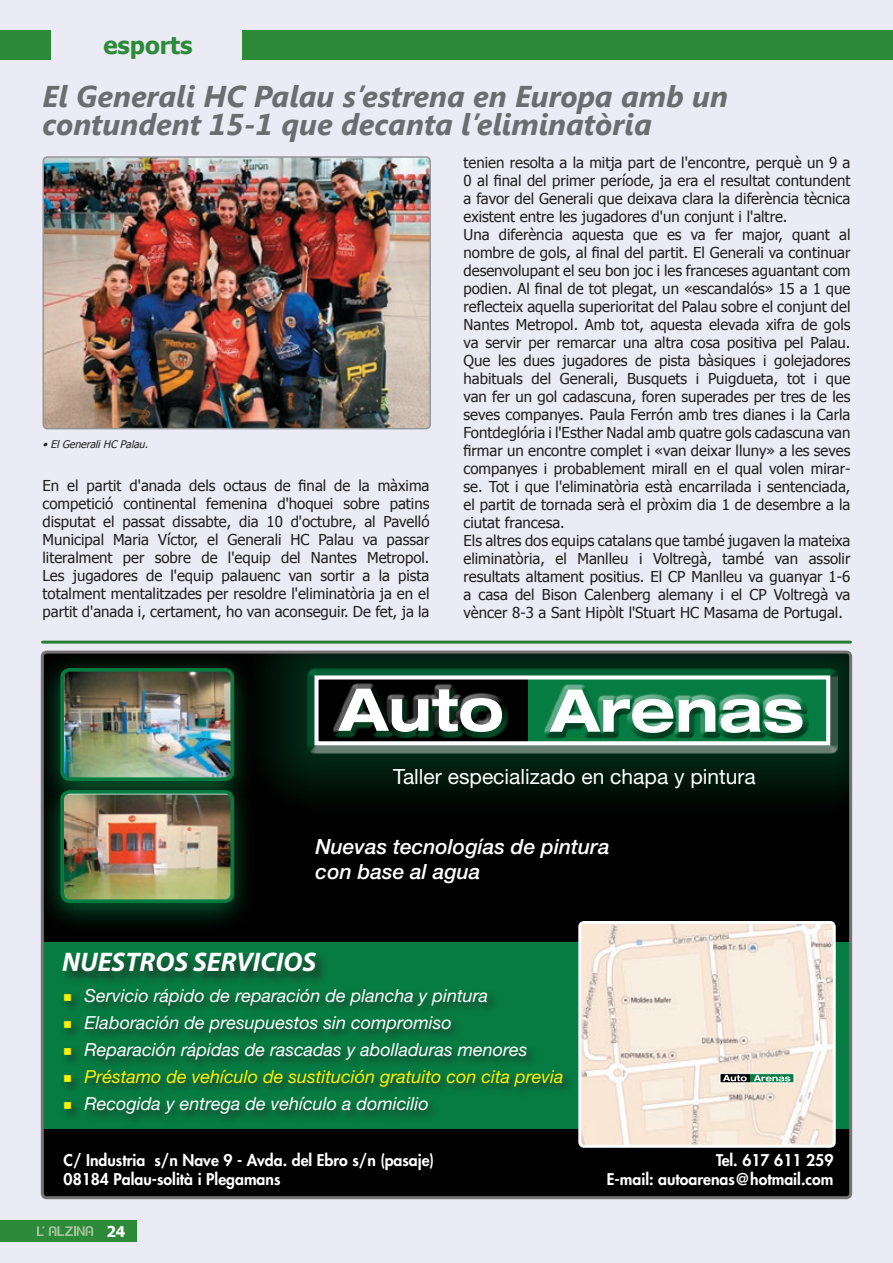
<style>
.page{position:relative;width:893px;height:1263px;background:#eaebf5}
.page>*{position:absolute;margin:0;border:0;box-sizing:border-box;transform-origin:0 0}
.t1{font:italic 700 30px/28.5px "Segoe UI";color:#6c6d70}
.t2{font:italic 700 27px "Myriad Pro";color:#fff}
.t3{font:700 24px "Tahoma";color:#2c8a38}
.t4{font:italic 500 21px/25.2px "Helvetica Neue LT Std";color:#fff}
.t5{font:21px "Helvetica Neue LT Std";color:#fff}
.t6{font:italic 18px/27px "Helvetica Neue LT Std";color:#fff}
.t7{font:italic 18px "Helvetica Neue LT Std";color:#fff101}
.t8{font:800 15.75px/18.9px "Futura Std";color:#fff;text-align:right}
.t9{font:15px/18px "Tahoma";color:#231f20;text-align:justify}
.t10{font:700 15px "Tahoma";color:#fff}
.t11{font:italic 10.5px "Tahoma";color:#231f20}
</style>
<div class="page">
<div style="left:0;top:30px;width:50px;height:30px;background:#2c8a38"></div>
<div style="left:242px;top:30px;width:651px;height:30px;background:#2c8a38"></div>
<div style="left:0;top:1220px;width:136px;height:22px;background:#2c8a38"></div>
<svg style="left:37px;top:1226px;width:56px;height:10px"></svg>
<hr style="left:43px;top:641px;width:807px;height:3px;background:#2c8a38">
<div style="left:42px;top:652px;width:809px;height:546px;background:#010101;border-radius:4px"></div>
<div style="left:247px;top:652px;width:604px;height:161px;background:#067c42;opacity:.75"></div>
<div style="left:306px;top:673px;width:532px;height:80px;background:#667e72"></div>
<div style="left:306px;top:668px;width:532px;height:81px;background:#067c42;opacity:.75"></div>
<div style="left:316px;top:677px;width:212px;height:67px;background:#010101"></div>
<div style="left:333px;top:683px;width:174px;height:50px;background:#fff;opacity:.75"></div>
<div style="left:333px;top:686px;width:174px;height:52px;background:#067c42;opacity:.75"></div>
<svg style="left:338px;top:689px;width:164px;height:43px"></svg>
<div style="left:528px;top:677px;width:301px;height:67px;background:#067c42"></div>
<div style="left:544px;top:684px;width:264px;height:50px;background:#fff;opacity:.75"></div>
<div style="left:544px;top:687px;width:264px;height:51px;background:#231f20;opacity:.75"></div>
<svg style="left:550px;top:690px;width:252px;height:43px"></svg>
<div style="left:314px;top:675px;width:516px;height:70px;border:4px solid #fff"></div>
<div style="left:42px;top:772px;width:214px;height:161px;background:#067c42;opacity:.75"></div>
<img style="left:65px;top:811px;width:164px;height:87px">
<div style="left:60px;top:790px;width:174px;height:113px;border:4px solid #067c42;border-radius:8px"></div>
<div style="left:42px;top:652px;width:214px;height:159px;background:#067c42;opacity:.75"></div>
<img style="left:65px;top:673px;width:164px;height:103px">
<div style="left:60px;top:668px;width:174px;height:113px;border:4px solid #067c42;border-radius:8px"></div>
<div style="left:42px;top:942px;width:809px;height:187px;background:#067c42"></div>
<div style="left:62px;top:951px;width:268px;height:34px;background:#231f20;opacity:.75"></div>
<div style="left:60px;top:986px;width:515px;height:139px;background:#231f20;opacity:.75"></div>
<img style="left:582px;top:925px;width:250px;height:219px">
<div style="left:578px;top:921px;width:258px;height:227px;border:3px solid #fff;border-radius:4px"></div>
<div style="left:720px;top:1073px;width:31px;height:10px;background:#010101"></div>
<svg style="left:723px;top:1075px;width:24px;height:6px"></svg>
<div style="left:751px;top:1073px;width:43px;height:10px;background:#067c42"></div>
<svg style="left:754px;top:1075px;width:36px;height:6px"></svg>
<div style="left:719px;top:1073px;width:75px;height:10px;border:1px solid #fff"></div>
<div style="left:41px;top:651px;width:811px;height:548px;border:3px solid #767372;border-radius:4px"></div>
<img style="left:43px;top:159px;width:387px;height:270px">
<div style="left:43px;top:156px;width:388px;height:273px;border:2px solid #939598;border-radius:4px"></div>
<svg style="left:64px;top:994px;width:7px;height:7px"></svg>
<svg style="left:64px;top:1021px;width:7px;height:7px"></svg>
<svg style="left:64px;top:1048px;width:7px;height:7px"></svg>
<svg style="left:64px;top:1075px;width:7px;height:7px"></svg>
<svg style="left:64px;top:1102px;width:7px;height:7px"></svg>
<h3 class="t3" style="left:103px;top:28px;width:91px">esports</h3>
<h1 class="t1" style="left:43px;top:80px;width:687px">El Generali HC Palau s’estrena en Europa amb un contundent 15-1 que decanta l’eliminatòria</h1>
<p class="t11" style="left:43px;top:437px;width:110px">•ElGeneraliHC Palau.</p>
<p class="t9" style="left:43px;top:476px;width:388px">En el partit d'anada dels octaus de final de la màxima competició continental femenina d'hoquei sobre patins disputat el passat dissabte, dia 10 d'octubre, al Pavelló Municipal Maria Víctor, el Generali HC Palau va passar literalment per sobre de l'equip del Nantes Metropol.<br>Les jugadores de l'equip palauenc van sortir a la pista totalment mentalitzades per resoldre l'eliminatòria ja en el partit d'anada i, certament, ho van aconseguir. De fet, ja la</p>
<p class="t9" style="left:463px;top:153px;width:388px;text-align:left">tenien resolta a la mitja part de l'encontre, perquè un 9 a 0 al final del primer període, ja era el resultat contundent a favor del Generali que deixava clara la diferència tècnica existent entre les jugadores d'un conjunt i l'altre.<br>Una diferència aquesta que es va fer major, quant al nombre de gols, al final del partit. El Generali va continuar desenvolupant el seu bon joc i les franceses aguantant com podien. Al final de tot plegat, un «escandalós» 15 a 1 que reflecteix aquella superioritat del Palau sobre el conjunt del Nantes Metropol. Amb tot, aquesta elevada xifra de gols va servir per remarcar una altra cosa positiva pel Palau.<br>Que les dues jugadores de pista bàsiques i golejadores habituals del Generali, Busquets i Puigdueta, tot i que van fer un gol cadascuna, foren superades per tres de les seves companyes. Paula Ferrón amb tres dianes i la Carla Fontdeglória i l'Esther Nadal amb quatre gols cadascuna van firmar un encontre complet i «van deixar lluny» a les seves companyes i probablement mirall en el qual volen mirar&shy;se. Tot i que l'eliminatòria està encarrilada i sentenciada, el partit de tornada serà el pròxim dia 1 de desembre a la ciutat francesa.<br>Els altres dos equips catalans que també jugaven la mateixa eliminatòria, el Manlleu i Voltregà, també van assolir resultats altament positius. El CP Manlleu va guanyar 1-6 a casa del Bison Calenberg alemany i el CP Voltregà va vèncer 8-3 a Sant Hipòlt l'Stuart HC Masama de Portugal.</p>
<h3 class="t5" style="left:393px;top:764px;width:364px">Taller especializado en chapa y pintura</h3>
<h3 class="t4" style="left:316px;top:834px;width:296px">Nuevas tecnologías de pintura con base al agua</h3>
<h2 class="t2" style="left:62px;top:944px;width:256px">NUESTROS SERVICIOS</h2>
<p class="t6" style="left:85px;top:982px;width:444px">Servicio rápido de reparación de plancha y pintura<br>Elaboración de presupuestos sin compromiso<br>Reparación rápidas de rascadas y abolladuras menores</p>
<p class="t7" style="left:85px;top:1066px;width:480px">Préstamo de vehículo de sustitución gratuito con cita previa</p>
<p class="t6" style="left:85px;top:1090px;width:346px">Recogida y entrega de vehículo a domicilio</p>
<p class="t8" style="left:64px;top:1151px;width:372px;text-align:left">C/ Industria s/n Nave 9 - Avda. del Ebro s/n (pasaje)<br>08184 Palau-solità i Plegamans</p>
<p class="t10" style="left:106px;top:1221px;width:21px">24</p>
<p class="t8" style="left:607px;top:1151px;width:228px">Tel. 617 611 259<br>E-mail: autoarenas@hotmail.com</p>
</div>
